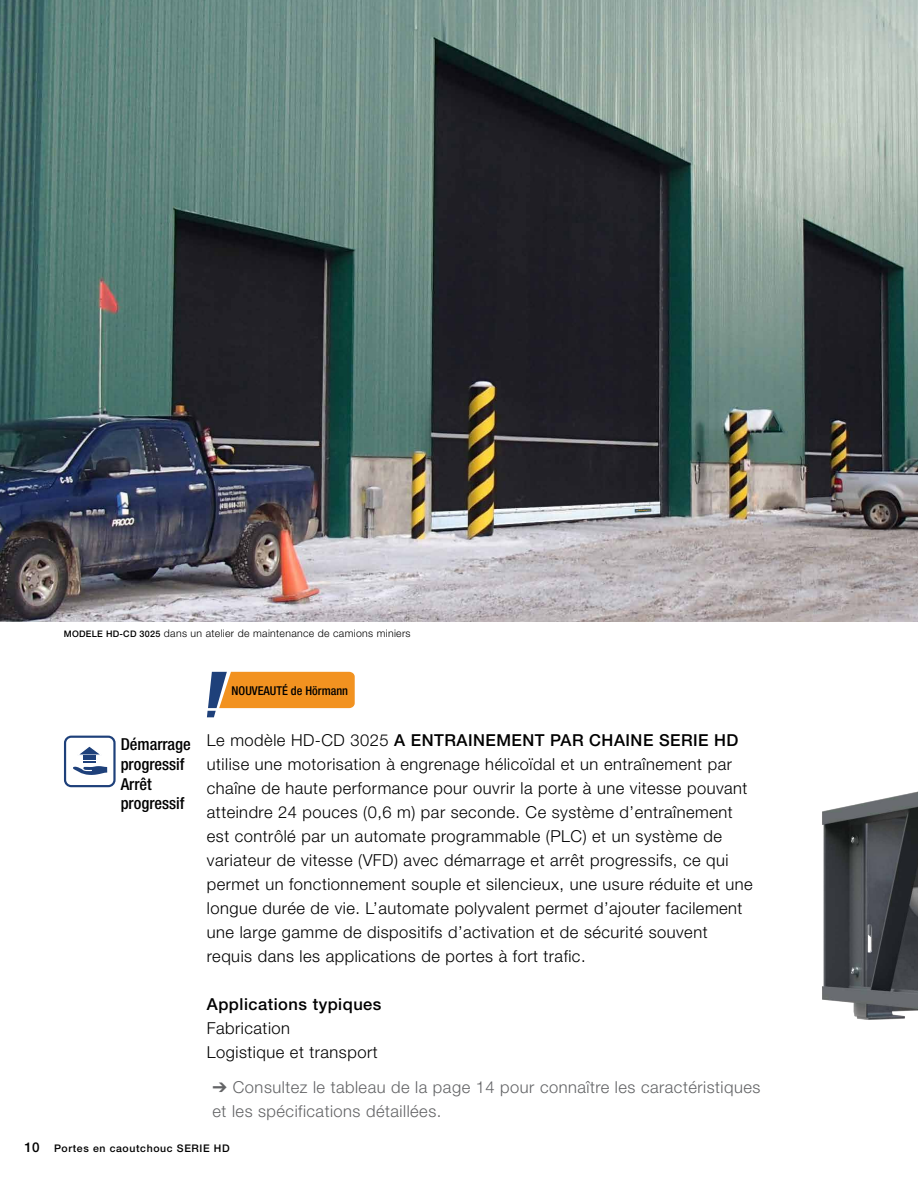
<style>
.page{position:relative;width:918px;height:1188px;background:#fff}
.page>*{position:absolute;margin:0;border:0;box-sizing:border-box;transform-origin:0 0}
.t1{font:300 16.5px/24px "Hoermann Helvetica Neue";letter-spacing:.03em;color:#000}
.t2{font:300 16.5px/24px "Hoermann Helvetica Neue";letter-spacing:.03em;color:#636466}
.t3{font:500 condensed 16.5px/19.8px "Hoermann Helvetica Neue";color:#000}
.t4{font:500 16.5px "Hoermann Helvetica Neue";letter-spacing:.03em;color:#000}
.t5{font:500 condensed 12.15px "Hoermann Helvetica Neue";color:#000}
.t6{font:300 10.5px "Hoermann Helvetica Neue";letter-spacing:.03em;color:#000}
.t7{font:500 10.5px "Hoermann Helvetica Neue";letter-spacing:.06em;color:#000}
.s1{font-weight:500;font-size:9px}
.s2{font-weight:500}
.s3{font-size:13.5px}
</style>
<div class="page">
<img style="left:0;top:0;width:918px;height:622px">
<svg style="left:207px;top:672px;width:148px;height:45px"></svg>
<img style="left:822px;top:791px;width:96px;height:229px">
<div style="left:64px;top:736px;width:52px;height:51px;border:2px solid #1e407a;border-radius:6px"></div>
<svg style="left:73px;top:746px;width:35px;height:29px"></svg>
<p class="t6" style="left:64px;top:625px;width:348px"><span class="s1">MODELE HD-CD 3025</span> dans un atelier de maintenance de camions miniers</p>
<p class="t3" style="left:121px;top:733px;width:72px">Démarrage progressif<br>Arrêt progressif</p>
<p class="t5" style="left:232px;top:682px;width:118px">NOUVEAUTÉ de Hörmann</p>
<p class="t1" style="left:207px;top:727px;width:547px">Le modèle HD-CD 3025 <span class="s2">A ENTRAINEMENT PAR CHAINE SERIE HD </span>utilise une motorisation à engrenage hélicoïdal et un entraînement par chaîne de haute performance pour ouvrir la porte à une vitesse pouvant atteindre 24 pouces (0,6 m) par seconde. Ce système d’entraînement est contrôlé par un automate programmable (PLC) et un système de variateur de vitesse (VFD) avec démarrage et arrêt progressifs, ce qui permet un fonctionnement souple et silencieux, une usure réduite et une longue durée de vie. L’automate polyvalent permet d’ajouter facilement une large gamme de dispositifs d’activation et de sécurité souvent requis dans les applications de portes à fort trafic.</p>
<p class="t4" style="left:207px;top:993px;width:176px">Applications typiques</p>
<p class="t1" style="left:207px;top:1015px;width:172px">Fabrication<br>Logistique et transport</p>
<p class="t2" style="left:213px;top:1074px;width:549px">➔ Consultez le tableau de la page 14 pour connaître les caractéristiques et les spécifications détaillées.</p>
<p class="t7" style="left:24px;top:1141px;width:207px"><span class="s3">10</span> Portes en caoutchouc SERIE HD</p>
</div>
